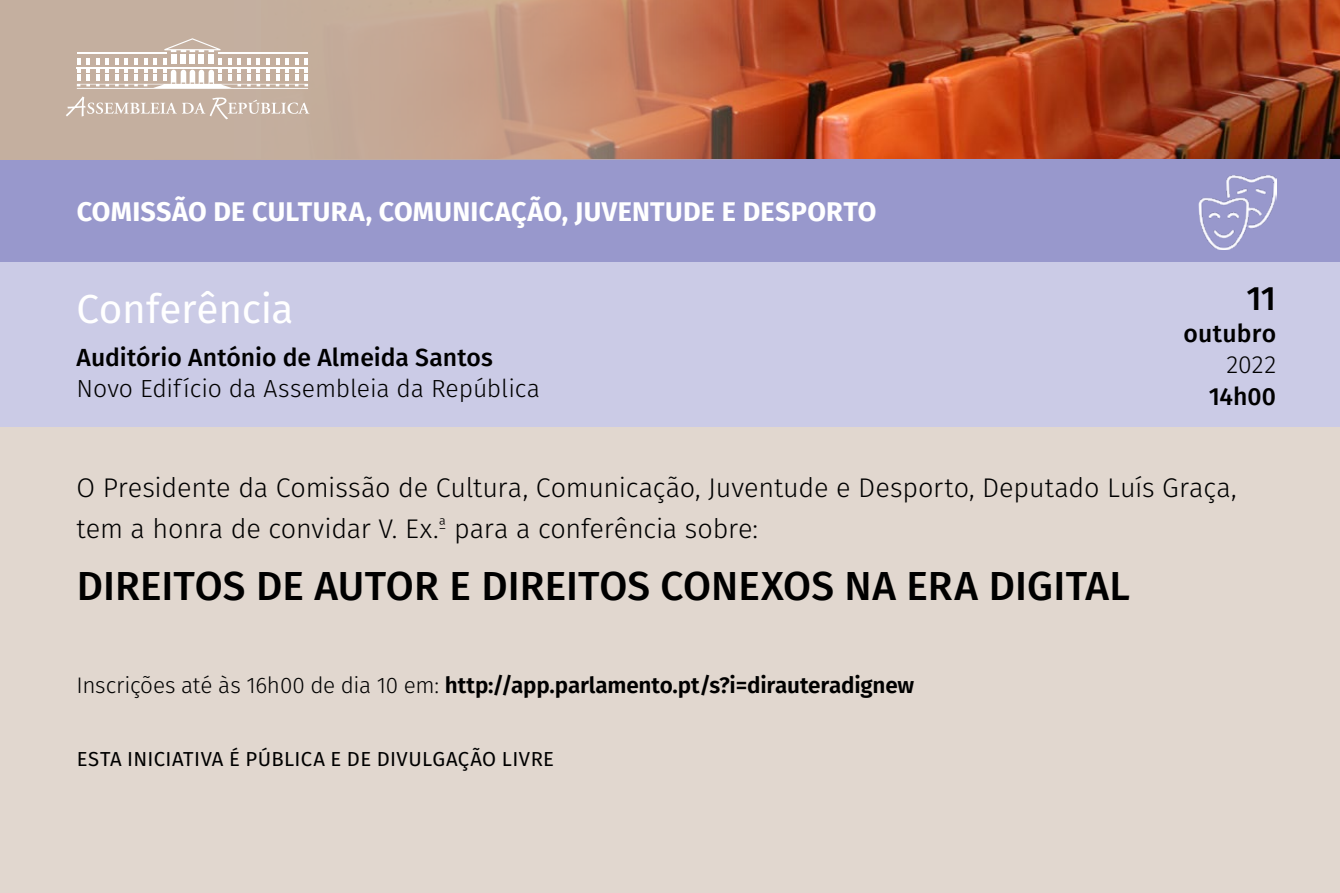
<style>
.page{position:relative;width:1340px;height:893px;background:#fff}
.page>*{position:absolute;margin:0;border:0;box-sizing:border-box;transform-origin:0 0}
.t1{font:500 40.5px "Fira Sans";letter-spacing:.005em;color:#000}
.t2{font:40.5px "Fira Sans";letter-spacing:-.01em;color:#fff}
.t3{font:500 33.75px "Fira Sans";color:#000}
.t4{font:300 27px/40.5px "Fira Sans";letter-spacing:-.01em;color:#000}
.t5{font:700 27px "Fira Sans";letter-spacing:.01em;color:#fff}
.t6{font:500 24.75px "Fira Sans";color:#000}
.t7{font:300 24.75px "Fira Sans";letter-spacing:-.005em;color:#000}
.t8{font:600 22.5px "Fira Sans";letter-spacing:-.01em;color:#000}
.t9{font:20.25px "Fira Sans";letter-spacing:.02em;color:#000}
.s1{font-weight:300}
</style>
<div class="page">
<img style="left:784px;top:0;width:555px;height:159px">
<div style="left:0;top:261px;width:1339px;height:166px;background:#cbcbe6"></div>
<div style="left:0;top:159px;width:1339px;height:102px;background:#9898cc"></div>
<svg style="left:0;top:0;width:784px;height:159px"></svg>
<div style="left:0;top:427px;width:1339px;height:466px;background:#e1d7cf"></div>
<svg style="left:66px;top:96px;width:243px;height:23px"></svg>
<svg style="left:164px;top:38px;width:57px;height:14px"></svg>
<svg style="left:163px;top:58px;width:3px;height:6px"></svg>
<svg style="left:153px;top:58px;width:4px;height:6px"></svg>
<svg style="left:144px;top:58px;width:3px;height:6px"></svg>
<svg style="left:134px;top:58px;width:4px;height:6px"></svg>
<svg style="left:125px;top:58px;width:3px;height:6px"></svg>
<svg style="left:115px;top:58px;width:3px;height:6px"></svg>
<svg style="left:106px;top:58px;width:3px;height:6px"></svg>
<svg style="left:96px;top:58px;width:3px;height:6px"></svg>
<svg style="left:87px;top:58px;width:3px;height:6px"></svg>
<svg style="left:77px;top:58px;width:3px;height:6px"></svg>
<svg style="left:218px;top:58px;width:4px;height:6px"></svg>
<svg style="left:228px;top:58px;width:3px;height:6px"></svg>
<svg style="left:238px;top:58px;width:3px;height:6px"></svg>
<svg style="left:247px;top:58px;width:3px;height:6px"></svg>
<svg style="left:257px;top:58px;width:3px;height:6px"></svg>
<svg style="left:266px;top:58px;width:4px;height:6px"></svg>
<svg style="left:276px;top:58px;width:3px;height:6px"></svg>
<svg style="left:285px;top:58px;width:4px;height:6px"></svg>
<svg style="left:295px;top:58px;width:3px;height:6px"></svg>
<svg style="left:304px;top:58px;width:4px;height:6px"></svg>
<hr style="left:77px;top:67px;width:231px;height:1px;background:#fff">
<svg style="left:77px;top:70px;width:231px;height:19px"></svg>
<div style="left:171px;top:55px;width:5px;height:9px;background:#fff"></div>
<div style="left:181px;top:55px;width:5px;height:9px;background:#fff"></div>
<div style="left:190px;top:55px;width:5px;height:9px;background:#fff"></div>
<div style="left:199px;top:55px;width:5px;height:9px;background:#fff"></div>
<div style="left:208px;top:55px;width:6px;height:9px;background:#fff"></div>
<hr style="left:77px;top:52px;width:89px;height:2px;background:#fff">
<hr style="left:218px;top:52px;width:90px;height:2px;background:#fff">
<img style="left:1198px;top:175px;width:78px;height:74px">
<p class="t5" style="left:77px;top:193px;width:801px">COMISSÃO DE CULTURA, COMUNICAÇÃO, JUVENTUDE E DESPORTO</p>
<h1 class="t2" style="left:77px;top:281px;width:218px">Conferência</h1>
<p class="t6" style="left:77px;top:340px;width:418px">Auditório António de Almeida Santos</p>
<p class="t7" style="left:77px;top:371px;width:465px">Novo Edifício da Assembleia da República</p>
<p class="t3" style="left:1246px;top:275px;width:31px">11</p>
<p class="t6" style="left:1183px;top:316px;width:94px">outubro</p>
<p class="t7" style="left:1226px;top:347px;width:51px">2022</p>
<p class="t6" style="left:1208px;top:379px;width:69px">14h00</p>
<p class="t4" style="left:77px;top:469px;width:1161px">O Presidente da Comissão de Cultura, Comunicação, Juventude e Desporto, Deputado Luís Graça, tem a honra de convidar V. Ex.<sup>ª</sup> para a conferência sobre:</p>
<h1 class="t1" style="left:77px;top:557px;width:1054px">DIREITOS DE AUTOR E DIREITOS CONEXOS NA ERA DIGITAL</h1>
<p class="t8" style="left:77px;top:667px;width:839px"><span class="s1">Inscrições até às 16h00 de dia 10 em:</span> http://app.parlamento.pt/s?i=dirauteradignew</p>
<p class="t9" style="left:77px;top:744px;width:479px">ESTA INICIATIVA É PÚBLICA E DE DIVULGAÇÃO LIVRE</p>
</div>
